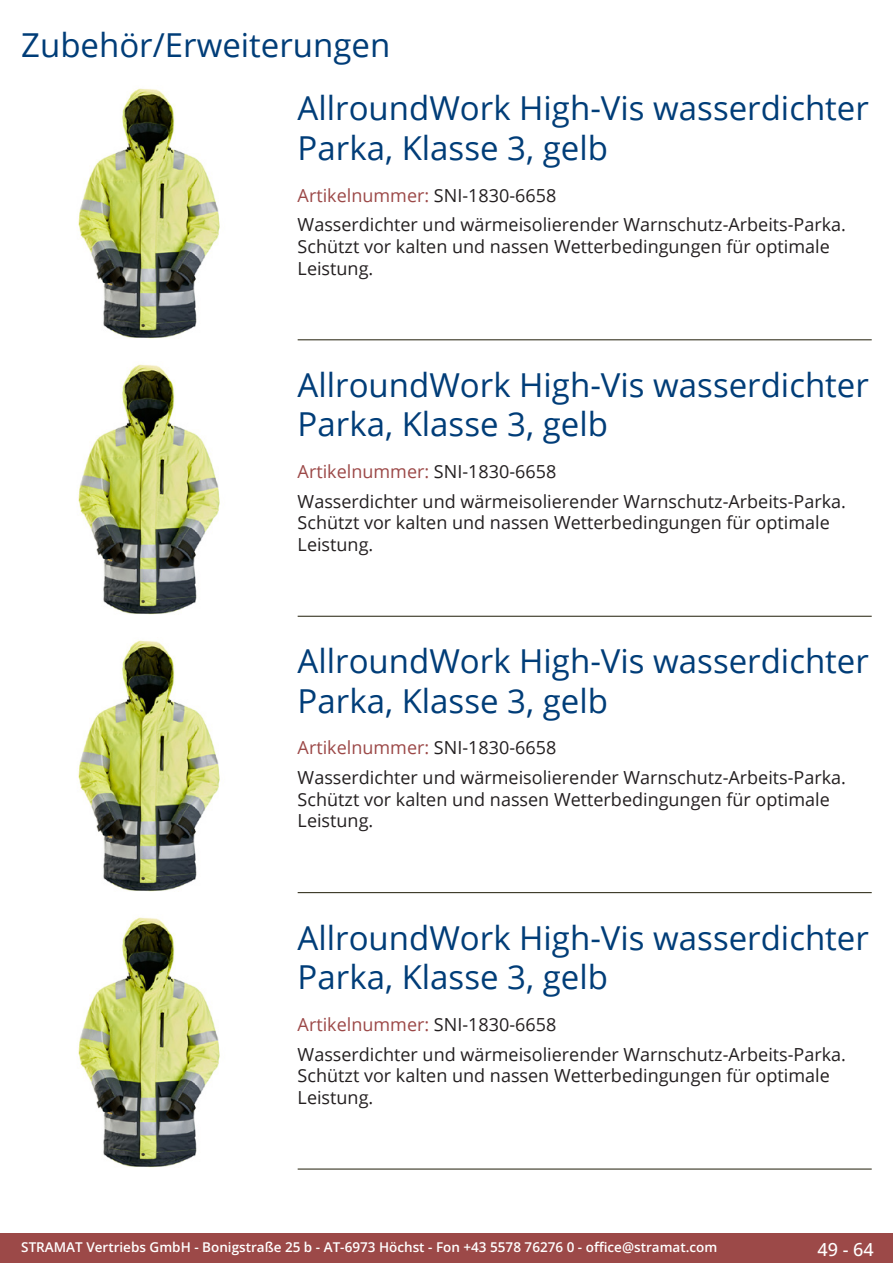
<style>
.page{position:relative;width:893px;height:1263px;background:#fff}
.page>*{position:absolute;margin:0;border:0;box-sizing:border-box;transform-origin:0 0}
.Produkttitel{font:33px/39.6px "Open Sans";color:#003d78}
.RastTitel{font:33px "Open Sans";color:#003d78}
.Beschreibung_Text{font:18px/21.6px "Open Sans";color:#231f20}
.TechDaten_Überschrif{font:18px "Open Sans";color:#9c4948}
.t1{font:500 18px "Open Sans";color:#fff}
.t2{font:600 13.5px "Open Sans";color:#fff}
.s1{color:#231f20}
</style>
<div class="page">
<div style="left:0;top:1233px;width:893px;height:30px;background:#9c4948"></div>
<hr style="left:298px;top:340px;width:574px;height:1px;background:#201d08">
<hr style="left:298px;top:616px;width:574px;height:1px;background:#201d08">
<hr style="left:298px;top:892px;width:574px;height:1px;background:#201d08">
<hr style="left:298px;top:1169px;width:574px;height:1px;background:#201d08">
<img style="left:78px;top:88px;width:142px;height:251px">
<img style="left:78px;top:364px;width:142px;height:251px">
<img style="left:78px;top:640px;width:142px;height:252px">
<img style="left:78px;top:917px;width:142px;height:251px">
<p class="RastTitel" style="left:21px;top:22px;width:370px">Zubehör/Erweiterungen</p>
<p class="Produkttitel" style="left:298px;top:88px;width:573px">AllroundWork High-Vis wasserdichter<br>Parka, Klasse 3, gelb</p>
<p class="TechDaten_Überschrif" style="left:298px;top:183px;width:260px">Artikelnummer: <span class="s1">SNI-1830-6658</span></p>
<p class="Beschreibung_Text" style="left:298px;top:214px;width:550px">Wasserdichter und wärmeisolierender Warnschutz-Arbeits-Parka.<br>Schützt vor kalten und nassen Wetterbedingungen für optimale<br>Leistung.</p>
<p class="Produkttitel" style="left:298px;top:364px;width:573px">AllroundWork High-Vis wasserdichter<br>Parka, Klasse 3, gelb</p>
<p class="TechDaten_Überschrif" style="left:298px;top:459px;width:260px">Artikelnummer: <span class="s1">SNI-1830-6658</span></p>
<p class="Beschreibung_Text" style="left:298px;top:490px;width:550px">Wasserdichter und wärmeisolierender Warnschutz-Arbeits-Parka.<br>Schützt vor kalten und nassen Wetterbedingungen für optimale<br>Leistung.</p>
<p class="Produkttitel" style="left:298px;top:640px;width:573px">AllroundWork High-Vis wasserdichter<br>Parka, Klasse 3, gelb</p>
<p class="TechDaten_Überschrif" style="left:298px;top:735px;width:260px">Artikelnummer: <span class="s1">SNI-1830-6658</span></p>
<p class="Beschreibung_Text" style="left:298px;top:766px;width:550px">Wasserdichter und wärmeisolierender Warnschutz-Arbeits-Parka.<br>Schützt vor kalten und nassen Wetterbedingungen für optimale<br>Leistung.</p>
<p class="Produkttitel" style="left:298px;top:917px;width:573px">AllroundWork High-Vis wasserdichter<br>Parka, Klasse 3, gelb</p>
<p class="TechDaten_Überschrif" style="left:298px;top:1012px;width:260px">Artikelnummer: <span class="s1">SNI-1830-6658</span></p>
<p class="Beschreibung_Text" style="left:298px;top:1043px;width:550px">Wasserdichter und wärmeisolierender Warnschutz-Arbeits-Parka.<br>Schützt vor kalten und nassen Wetterbedingungen für optimale<br>Leistung.</p>
<p class="t2" style="left:21px;top:1238px;width:698px">STRAMAT Vertriebs GmbH - Bonigstraße 25 b - AT-6973 Höchst - Fon +43 5578 76276 0 - office@stramat.com</p>
<p class="t1" style="left:817px;top:1237px;width:58px">49 - 64</p>
</div>
